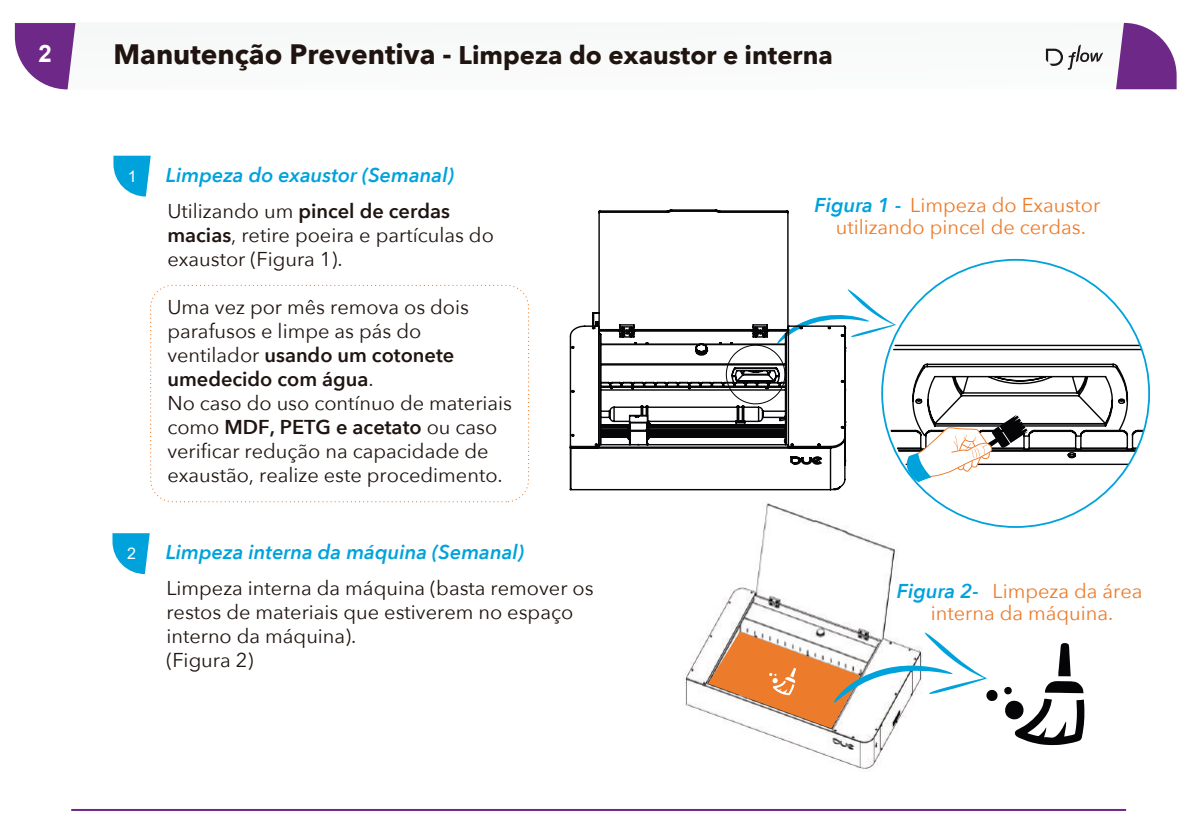
<style>
.page{position:relative;width:1191px;height:840px;background:#fff}
.page>*{position:absolute;margin:0;border:0;box-sizing:border-box;transform-origin:0 0}
.t1{font:700 25.6px "Avenir Next";color:#1f1410}
.t2{font:700 24px "Arial";color:#fff}
.t3{font:20px/24px "Avenir Next";color:#1f1410}
.t4{font:20px/22.4px "Avenir Next";color:#ec7c2c;text-align:center}
.t5{font:italic 600 20px "Avenir Next";color:#00a2dc}
.t6{font:16px "Arial";color:#fff}
.s1{font-size:28px}
.s2{font-weight:600}
.s3{font-weight:600;font-style:italic;color:#00a2dc}
</style>
<div class="page">
<hr style="left:71px;top:808px;width:1055px;height:2px;background:#6e2988">
<img style="left:685px;top:502px;width:212px;height:269px">
<svg style="left:708px;top:631px;width:376px;height:113px"></svg>
<svg style="left:113px;top:156px;width:38px;height:40px"></svg>
<svg style="left:112px;top:533px;width:38px;height:40px"></svg>
<svg style="left:1046px;top:45px;width:57px;height:25px"></svg>
<svg style="left:15px;top:23px;width:60px;height:66px"></svg>
<svg style="left:1116px;top:23px;width:60px;height:66px"></svg>
<div style="left:150px;top:285px;width:379px;height:217px;border:1px dashed #ec7c2c;border-radius:22px"></div>
<svg style="left:847px;top:289px;width:302px;height:193px"></svg>
<svg style="left:569px;top:209px;width:278px;height:282px"></svg>
<p class="t2" style="left:38px;top:37px;width:15px">2</p>
<p class="t1" style="left:113px;top:39px;width:721px"><span class="s1">Manutenção Preventiva -</span> Limpeza do exaustor e interna</p>
<p class="t6" style="left:128px;top:165px;width:10px">1</p>
<p class="t5" style="left:166px;top:162px;width:290px">Limpeza do exaustor (Semanal)</p>
<p class="t3" style="left:167px;top:198px;width:328px">Utilizando um <span class="s2">pincel de cerdas macias</span>, retire poeira e partículas do exaustor (Figura 1).</p>
<p class="t3" style="left:167px;top:294px;width:346px">Uma vez por mês remova os dois parafusos e limpe as pás do ventilador <span class="s2">usando um cotonete umedecido com água</span>.<br>No caso do uso contínuo de materiais como <span class="s2">MDF, PETG e acetato</span> ou caso verificar redução na capacidade de exaustão, realize este procedimento.</p>
<p class="t6" style="left:127px;top:542px;width:10px">2</p>
<p class="t5" style="left:166px;top:539px;width:360px">Limpeza interna da máquina (Semanal)</p>
<p class="t3" style="left:166px;top:575px;width:429px">Limpeza interna da máquina (basta remover os restos de materiais que estiverem no espaço interno da máquina).<br>(Figura 2)</p>
<p class="t4" style="left:814px;top:194px;width:287px"><span class="s3">Figura 1 -</span> Limpeza do Exaustor utilizando pincel de cerdas.</p>
<p class="t4" style="left:897px;top:579px;width:247px"><span class="s3">Figura 2-</span> Limpeza da área interna da máquina.</p>
</div>
